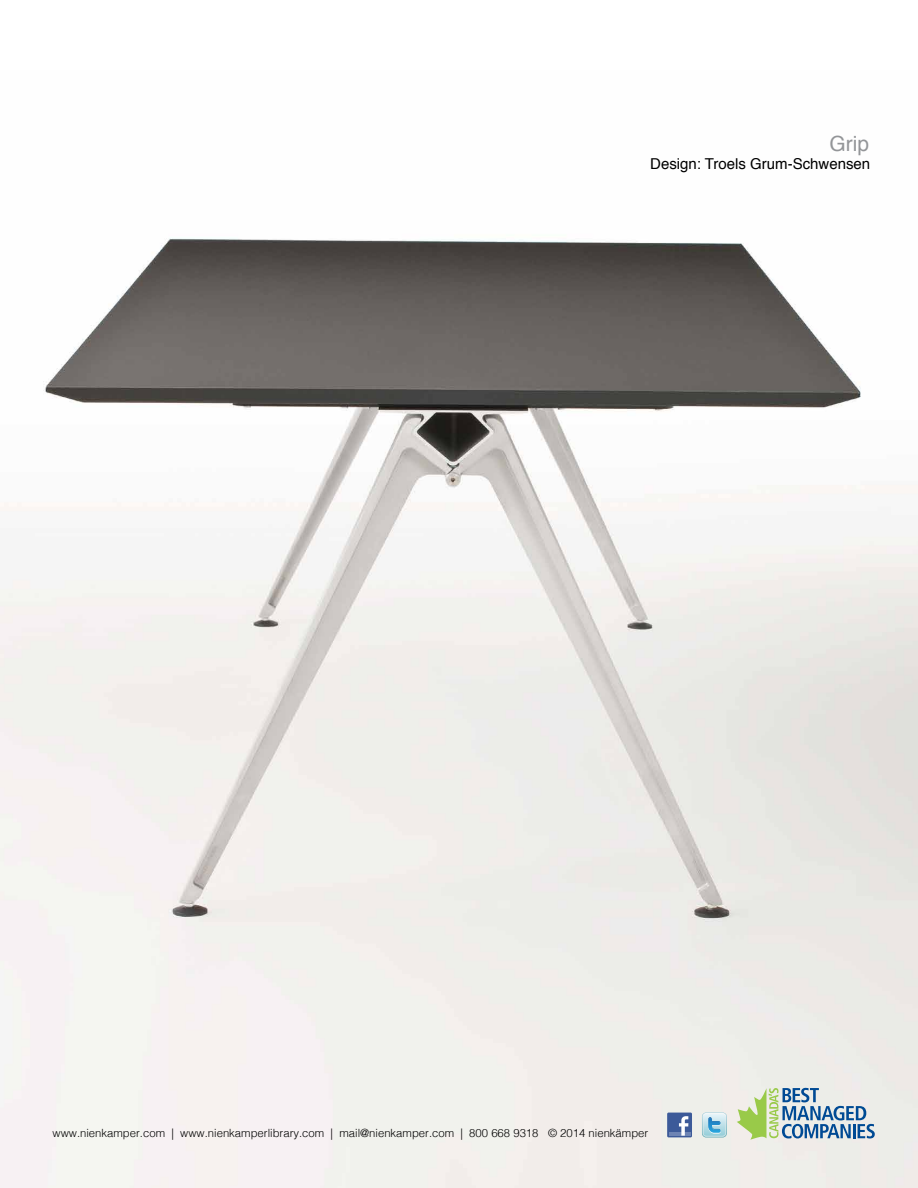
<style>
.page{position:relative;width:918px;height:1188px;background:#fff}
.page>*{position:absolute;margin:0;border:0;box-sizing:border-box;transform-origin:0 0}
.t1{font:21px "Helvetica";color:#939598}
.t2{font:15px "Helvetica";color:#000}
.t3{font:300 11.4px "Helvetica";color:#000}
</style>
<div class="page">
<img style="left:0;top:238px;width:918px;height:950px">
<div style="left:667px;top:1113px;width:25px;height:24px;background:#3c5a99"></div>
<hr style="left:669px;top:1132px;width:21px;height:4px;background:#6d84b4">
<svg style="left:679px;top:1116px;width:9px;height:20px"></svg>
<svg style="left:702px;top:1113px;width:25px;height:24px"></svg>
<svg style="left:737px;top:1088px;width:138px;height:52px;background:#afc5c0"></svg>
<h1 class="t1" style="left:830px;top:127px;width:41px">Grip</h1>
<h2 class="t2" style="left:650px;top:152px;width:222px">Design: Troels Grum-Schwensen</h2>
<p class="t3" style="left:53px;top:1123px;width:597px">www.nienkamper.com | www.nienkamperlibrary.com | mail@nienkamper.com | 800 668 9318 © 2014 nienkämper</p>
</div>
